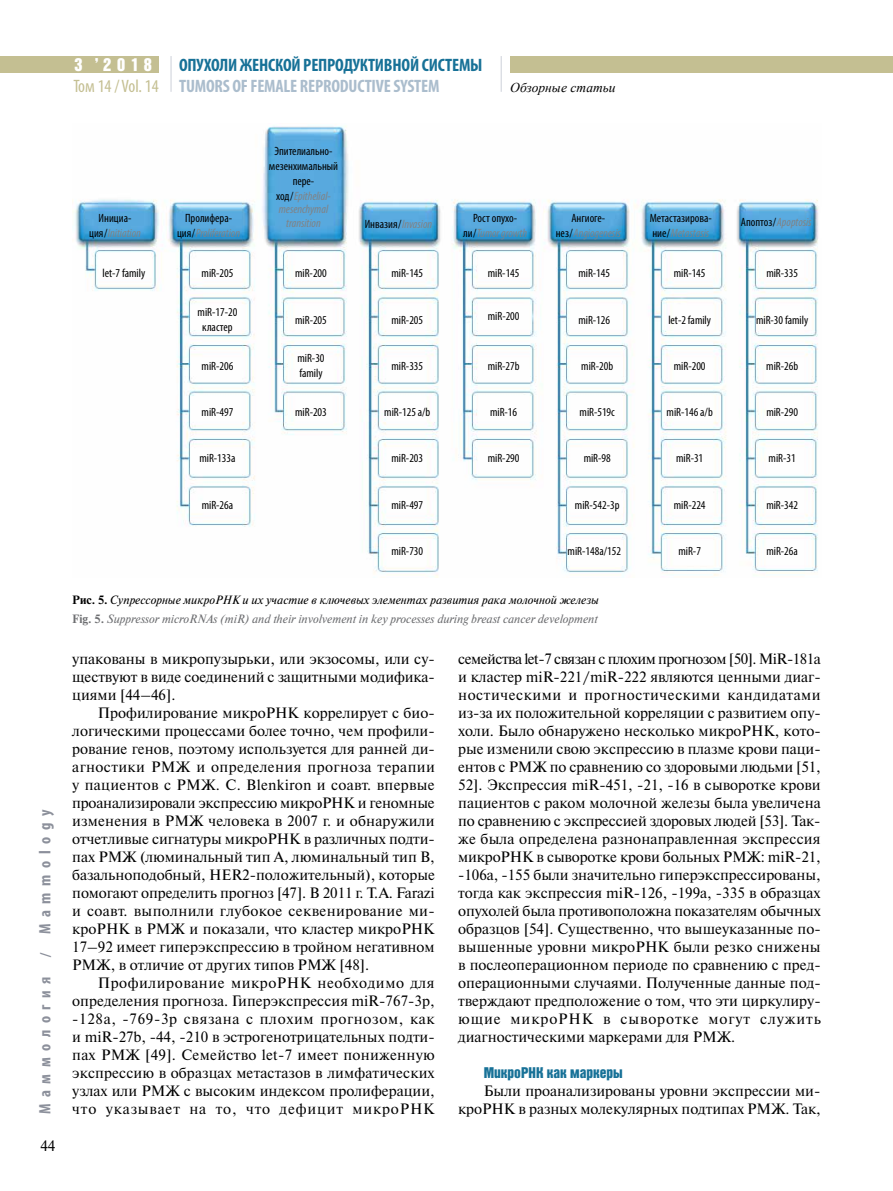
<style>
.page{position:relative;width:893px;height:1191px;background:#fff}
.page>*{position:absolute;margin:0;border:0;box-sizing:border-box;transform-origin:0 0}
.t1{font:700 condensed 18px "Myriad Pro";letter-spacing:-.01em;color:#177197}
.t2{font:700 condensed 18px "Myriad Pro";letter-spacing:-.01em;color:#abbdcd}
.t3{font:condensed 18px "Myriad Pro";color:#c4bf92}
.t4{font:18px "Bastion Kontrast Alt C";color:#fff}
.t5{font:700 condensed 16.5px "Myriad Pro";letter-spacing:.4em;color:#8c909b}
.t6{font:15px/18px "Newton C";color:#000;text-align:justify}
.t7{font:15px "Bastion Kontrast Alt C";color:#177197}
.t8{font:italic 13.5px "Times New Roman";color:#000}
.t9{font:condensed 12px/15px "Myriad Pro";color:#000;text-align:center}
.t10{font:italic 12px/18.6px "Newton C";color:#6d6e71}
.t11{font:italic condensed 12px/13.5px "Myriad Pro";color:#808285;text-align:center}
.s1{font-size:15px}
.s2{font-style:italic;color:#808285}
.s3{font-style:normal;color:#000}
.s4{font-weight:700;font-style:normal;color:#000}
.s5{color:#000}
.s6{font-weight:700;font-style:normal}
</style>
<div class="page">
<div style="left:0;top:56px;width:159px;height:17px;background:#c4bf92"></div>
<hr style="left:170px;top:56px;width:2px;height:36px;background:#d2d5dd">
<hr style="left:501px;top:56px;width:1px;height:36px;background:#d2d5dd">
<div style="left:510px;top:56px;width:383px;height:17px;background:#c4bf92"></div>
<img style="left:72px;top:126px;width:746px;height:451px">
<p class="t4" style="left:74px;top:56px;width:79px">3 ’ 2 0 1 8</p>
<p class="t3" style="left:74px;top:75px;width:87px">Том 14 / Vol. 14</p>
<p class="t1" style="left:179px;top:54px;width:305px">ОПУХОЛИЖЕНСКОЙ РЕПРОДУКТИВНОЙ СИСТЕМЫ</p>
<p class="t2" style="left:179px;top:75px;width:262px">TUMORS OF FEMALE REPRODUCTIVE SYSTEM</p>
<p class="t8" style="left:510px;top:78px;width:107px">Обзорные статьи</p>
<p class="t5" style="left:35px;top:1114px;width:306px;rotate:-90deg">Маммология <span class="s1">/</span> Mammology</p>
<p class="t6" style="left:40px;top:1136px;width:17px">44</p>
<p class="t9" style="left:269px;top:143px;width:71px">Эпителиально&shy;мезенхимальный пере&shy;ход/<span class="s2">Epithelial-</span></p>
<p class="t11" style="left:279px;top:202px;width:51px">mesenchymal transition</p>
<p class="t9" style="left:89px;top:210px;width:53px">Инициа&shy;ция/<span class="s2">Initiation</span></p>
<p class="t9" style="left:177px;top:210px;width:65px">Пролифера&shy;ция/<span class="s2">Proliferation</span></p>
<p class="t9" style="left:365px;top:216px;width:69px">Инвазия/<span class="s2">Invasion</span></p>
<p class="t9" style="left:463px;top:210px;width:66px">Рост опухо&shy;ли/<span class="s2">Tumor growth</span></p>
<p class="t9" style="left:556px;top:210px;width:67px">Ангиоге&shy;нез/<span class="s2">Angiogenesis</span></p>
<p class="t9" style="left:650px;top:210px;width:64px;text-align:left">Метастазирова&shy;ние/<span class="s2">Metastasis</span></p>
<p class="t11" style="left:741px;top:215px;width:72px"><span class="s3">Апоптоз/</span>Apoptosis</p>
<p class="t9" style="left:103px;top:266px;width:44px">let-7 family</p>
<p class="t9" style="left:202px;top:266px;width:33px">miR-205</p>
<p class="t9" style="left:295px;top:266px;width:33px">miR-200</p>
<p class="t9" style="left:391px;top:266px;width:33px">miR-145</p>
<p class="t9" style="left:488px;top:266px;width:33px">miR-145</p>
<p class="t9" style="left:578px;top:266px;width:33px">miR-145</p>
<p class="t9" style="left:674px;top:266px;width:33px">miR-145</p>
<p class="t9" style="left:766px;top:266px;width:33px">miR-335</p>
<p class="t9" style="left:756px;top:312px;width:54px">miR-30 family</p>
<p class="t9" style="left:766px;top:358px;width:33px">miR-26b</p>
<p class="t9" style="left:766px;top:404px;width:33px">miR-290</p>
<p class="t9" style="left:769px;top:451px;width:29px">miR-31</p>
<p class="t9" style="left:766px;top:497px;width:33px">miR-342</p>
<p class="t9" style="left:766px;top:543px;width:33px">miR-26a</p>
<p class="t9" style="left:198px;top:304px;width:41px">miR-17-20 кластер</p>
<p class="t9" style="left:202px;top:358px;width:33px">miR-206</p>
<p class="t9" style="left:202px;top:404px;width:33px">miR-497</p>
<p class="t9" style="left:199px;top:451px;width:38px">miR-133а</p>
<p class="t9" style="left:202px;top:497px;width:33px">miR-26а</p>
<p class="t9" style="left:488px;top:309px;width:33px">miR-200</p>
<p class="t9" style="left:578px;top:312px;width:33px">miR-126</p>
<p class="t9" style="left:488px;top:358px;width:33px">miR-27b</p>
<p class="t9" style="left:581px;top:358px;width:33px">miR-20b</p>
<p class="t9" style="left:580px;top:404px;width:37px">miR-519c</p>
<p class="t9" style="left:584px;top:451px;width:29px">miR-98</p>
<p class="t9" style="left:575px;top:497px;width:46px">miR-542-3p</p>
<p class="t9" style="left:668px;top:312px;width:44px">let-2 family</p>
<p class="t9" style="left:391px;top:312px;width:33px">miR-205</p>
<p class="t9" style="left:391px;top:358px;width:33px">miR-335</p>
<p class="t9" style="left:295px;top:312px;width:33px">miR-205</p>
<p class="t9" style="left:297px;top:351px;width:29px;text-align:left">miR-30 family</p>
<p class="t9" style="left:295px;top:404px;width:33px">miR-203</p>
<p class="t9" style="left:674px;top:358px;width:33px">miR-200</p>
<p class="t9" style="left:384px;top:404px;width:48px">miR-125 а/b</p>
<p class="t9" style="left:667px;top:404px;width:48px">miR-146 а/b</p>
<p class="t9" style="left:490px;top:404px;width:29px">miR-16</p>
<p class="t9" style="left:488px;top:451px;width:33px">miR-290</p>
<p class="t9" style="left:676px;top:451px;width:29px">miR-31</p>
<p class="t9" style="left:674px;top:497px;width:33px">miR-224</p>
<p class="t9" style="left:678px;top:543px;width:24px">miR-7</p>
<p class="t9" style="left:391px;top:451px;width:33px">miR-203</p>
<p class="t9" style="left:391px;top:497px;width:33px">miR-497</p>
<p class="t9" style="left:391px;top:543px;width:33px">miR-730</p>
<p class="t9" style="left:568px;top:543px;width:55px">miR-148а/152</p>
<p class="t10" style="left:72px;top:590px;width:528px"><span class="s4">Рис. 5.</span> <span class="s5">Супрессорные микроРНК и их участие в ключевых элементах развития рака молочной железы<br></span><span class="s6">Fig. 5.</span> Suppressor microRNAs (miR) and their involvement in key processes during breast cancer development</p>
<p class="t6" style="left:72px;top:650px;width:364px">упакованы в микропузырьки, или экзосомы, или су&shy;ществуют в виде соединений с защитными модифика&shy;циями [44–46].</p>
<p class="t6" style="left:72px;top:704px;width:364px;text-indent:26px">Профилирование микроРНК коррелирует с био&shy;логическими процессами более точно, чем профили&shy;рование генов, поэтому используется для ранней ди&shy;агностики РМЖ и определения прогноза терапии у пациентов с РМЖ. С. Blenkiron и соавт. впервые проанализировали экспрессию микроРНК и геномные изменения в РМЖ человека в 2007 г. и обнаружили отчетливые сигнатуры микроРНК в различных подти&shy;пах РМЖ (люминальный тип А, люминальный тип В, базальноподобный, HER2‑положительный), которые помогают определить прогноз [47]. В 2011 г. T.A. Farazi и соавт. выполнили глубокое секвенирование ми&shy;кроРНК в РМЖ и показали, что кластер микроРНК 17–92 имеет гиперэкспрессию в тройном негативном РМЖ, в отличие от других типов РМЖ [48].</p>
<p class="t6" style="left:72px;top:974px;width:364px;text-indent:26px">Профилирование микроРНК необходимо для определения прогноза. Гиперэкспрессия miR-767-3p, -128a, -769-3p связана с плохим прогнозом, как и miR-27b, -44, -210 в эстрогенотрицательных подти&shy;пах РМЖ [49]. Семейство let-7 имеет пониженную экспрессию в образцах метастазов в лимфатических узлах или РМЖ с высоким индексом пролиферации, что указывает на то, что дефицит микроРНК</p>
<p class="t6" style="left:458px;top:650px;width:364px;text-align:left">семейства let-7 связан с плохим прогнозом [50]. МiR-181a и кластер miR-221/miR-222 являются ценными диаг&shy;ностическими и прогностическими кандидатами из‑за их положительной корреляции с развитием опу&shy;холи. Было обнаружено несколько микроРНК, кото&shy;рые изменили свою экспрессию в плазме крови паци&shy;ентов с РМЖ по сравнению со здоровыми людьми [51, 52]. Экспрессия miR-451, -21, -16 в сыворотке крови пациентов с раком молочной железы была увеличена по сравнению с экспрессией здоровых людей [53]. Так&shy;же была определена разнонаправленная экспрессия микроРНК в сыворотке крови больных РМЖ: miR-21, -106a, -155 были значительно гиперэкспрессированы, тогда как экспрессия miR-126, -199a, -335 в образцах опухолей была противоположна показателям обычных образцов [54]. Существенно, что вышеуказанные по&shy;вышенные уровни микроРНК были резко снижены в послеоперационном периоде по сравнению с пред&shy;операционными случаями. Полученные данные под&shy;тверждают предположение о том, что эти циркулиру&shy;ющие микроРНК в сыворотке могут служить диагностическими маркерами для РМЖ.</p>
<p class="t7" style="left:484px;top:1065px;width:141px">МикроРНК как маркеры</p>
<p class="t6" style="left:458px;top:1082px;width:364px;text-align:right">Были проанализированы уровни экспрессии ми&shy;кроРНК в разных молекулярных подтипах РМЖ. Так,</p>
</div>
